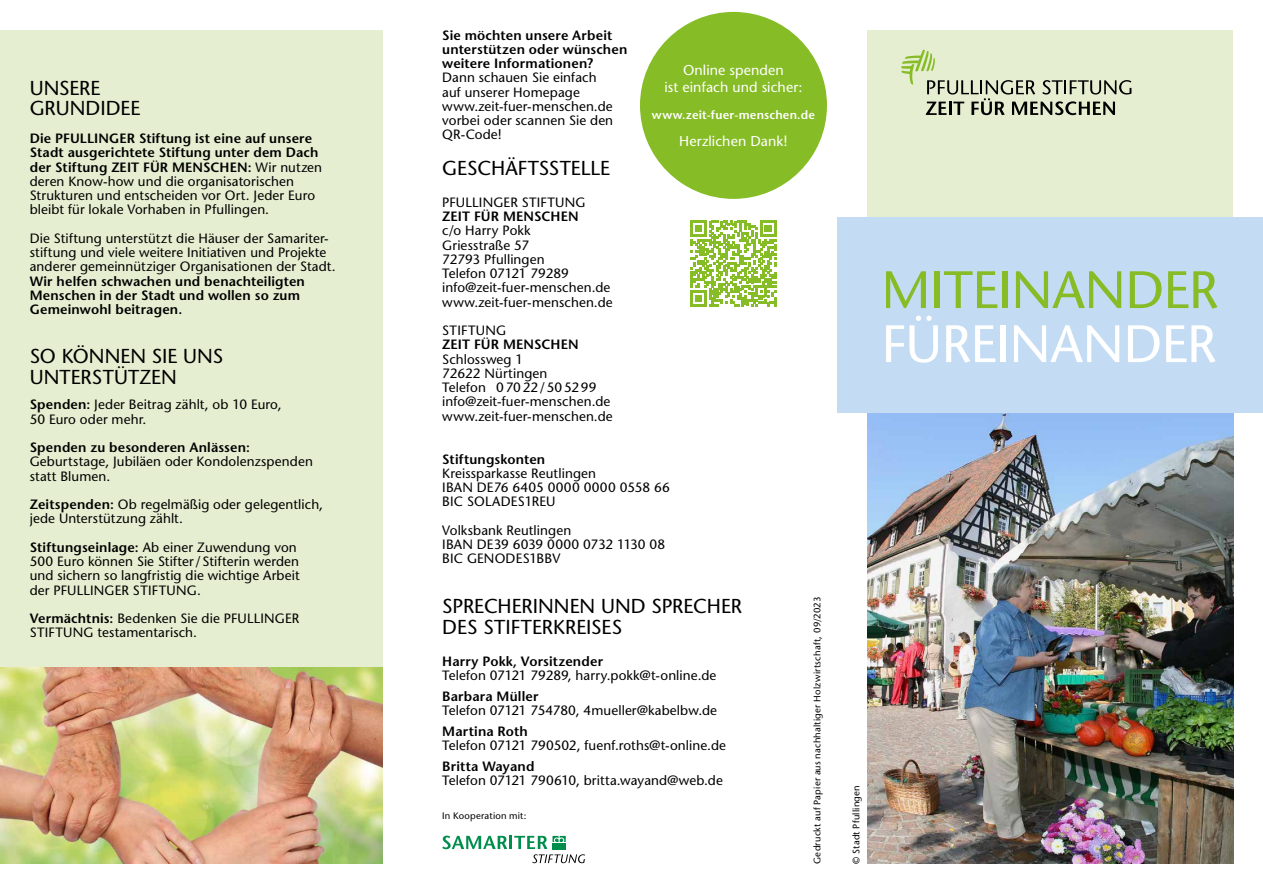
<style>
.page{position:relative;width:1263px;height:893px;background:#fff}
.page>*{position:absolute;margin:0;border:0;box-sizing:border-box;transform-origin:0 0}
.t1{font:500 52.5px "Stone Sans Std";letter-spacing:-.005em;color:#86bc25}
.t2{font:500 52.5px "Stone Sans Std";letter-spacing:-.005em;color:#fff}
.t3{font:500 20.1px/21px "Stone Sans Std";color:#000}
.t4{font:500 14.25px/16.5px "Stone Sans Std";letter-spacing:.005em;color:#fff;text-align:center}
.t5{font:500 13.5px/14.2px "Stone Sans Std";letter-spacing:.01em;color:#000}
.t6{font:600 13.5px/14.2px "Stone Sans Std";letter-spacing:.01em;color:#000}
.t7{font:600 12px "Stone Sans Std";letter-spacing:.02em;color:#fff}
.t8{font:500 9.45px "Stone Sans Std";letter-spacing:.02em;color:#000}
.s1{font-weight:600}
</style>
<div class="page">
<div style="left:867px;top:30px;width:366px;height:833px;background:#e5eed0"></div>
<img style="left:867px;top:413px;width:366px;height:450px">
<div style="left:838px;top:217px;width:425px;height:196px;background:#c3dcf4"></div>
<svg style="left:901px;top:50px;width:230px;height:65px"></svg>
<div style="left:0;top:30px;width:383px;height:833px;background:#e5eed0"></div>
<img style="left:0;top:668px;width:383px;height:195px">
<svg style="left:442px;top:836px;width:143px;height:27px"></svg>
<div style="left:640px;top:12px;width:187px;height:187px;background:#86bc25;border-radius:50%"></div>
<svg style="left:690px;top:221px;width:86px;height:85px"></svg>
<h2 class="t3" style="left:30px;top:77px;width:112px">UNSERE<br>GRUNDIDEE</h2>
<p class="t5" style="left:30px;top:131px;width:294px"><span class="s1">Die PFULLINGER Stiftung ist eine auf unsere Stadt ausgerichtete Stiftung unter dem Dach der Stiftung ZEIT FÜR MENSCHEN:</span> Wir nutzen deren Know-how und die organisatorischen Strukturen und entscheiden vor Ort. Jeder Euro bleibt für lokale Vorhaben in Pfullingen.</p>
<p class="t5" style="left:30px;top:231px;width:307px">Die Stiftung unterstützt die Häuser der Samariter&shy;stiftung und viele weitere Initiativen und Projekte anderer gemeinnütziger Organisationen der Stadt.</p>
<p class="t6" style="left:30px;top:274px;width:277px">Wir helfen schwachen und benachteiligten<br>Menschen in der Stadt und wollen so zum<br>Gemeinwohl beitragen.</p>
<h2 class="t3" style="left:30px;top:346px;width:195px">SO KÖNNEN SIE UNS<br>UNTERSTÜTZEN</h2>
<p class="t5" style="left:30px;top:397px;width:253px"><span class="s1">Spenden:</span> Jeder Beitrag zählt, ob 10 Euro,<br>50 Euro oder mehr.</p>
<p class="t6" style="left:30px;top:440px;width:222px">Spenden zu besonderen Anlässen:</p>
<p class="t5" style="left:30px;top:454px;width:285px">Geburtstage, Jubiläen oder Kondolenzspenden statt Blumen.</p>
<p class="t5" style="left:30px;top:497px;width:295px"><span class="s1">Zeitspenden:</span> Ob regelmäßig oder gelegentlich, jede Unterstützung zählt.</p>
<p class="t5" style="left:30px;top:540px;width:271px"><span class="s1">Stiftungseinlage:</span> Ab einer Zuwendung von 500 Euro können Sie Stifter/Stifterin werden und sichern so langfristig die wichtige Arbeit der PFULLINGER STIFTUNG.</p>
<p class="t5" style="left:30px;top:611px;width:271px"><span class="s1">Vermächtnis:</span> Bedenken Sie die PFULLINGER<br>STIFTUNG testamentarisch.</p>
<p class="t6" style="left:442px;top:28px;width:187px">Sie möchten unsere Arbeit unterstützen oder wünschen weitere Informationen?</p>
<p class="t5" style="left:442px;top:71px;width:172px">Dann schauen Sie einfach auf unserer Homepage www.zeit-fuer-menschen.de vorbei oder scannen Sie den<br>QR-Code!</p>
<h2 class="t3" style="left:442px;top:157px;width:169px">GESCHÄFTSSTELLE</h2>
<p class="t5" style="left:442px;top:195px;width:145px">PFULLINGER STIFTUNG</p>
<p class="t6" style="left:442px;top:209px;width:138px">ZEIT FÜR MENSCHEN</p>
<p class="t5" style="left:442px;top:224px;width:172px">c/o Harry Pokk<br>Griesstraße 57<br>72793 Pfullingen<br>Telefon 07121 79289 info@zeit-fuer-menschen.de www.zeit-fuer-menschen.de</p>
<p class="t5" style="left:442px;top:323px;width:65px">STIFTUNG</p>
<p class="t6" style="left:442px;top:338px;width:138px">ZEIT FÜR MENSCHEN</p>
<p class="t5" style="left:442px;top:352px;width:172px">Schlossweg 1<br>72622 Nürtingen<br>Telefon 07022/505299 info@zeit-fuer-menschen.de www.zeit-fuer-menschen.de</p>
<p class="t6" style="left:442px;top:452px;width:105px">Stiftungskonten</p>
<p class="t5" style="left:442px;top:466px;width:229px">Kreissparkasse Reutlingen<br>IBAN DE76 6405 0000 0000 0558 66<br>BIC SOLADES1REU</p>
<p class="t5" style="left:442px;top:523px;width:225px">Volksbank Reutlingen<br>IBAN DE39 6039 0000 0732 1130 08<br>BIC GENODES1BBV</p>
<h2 class="t3" style="left:442px;top:595px;width:301px">SPRECHERINNEN UND SPRECHER<br>DES STIFTERKREISES</h2>
<p class="t6" style="left:442px;top:654px;width:162px">Harry Pokk, Vorsitzender</p>
<p class="t5" style="left:442px;top:668px;width:276px">Telefon 07121 79289, harry.pokk@t-online.de</p>
<p class="t6" style="left:442px;top:689px;width:98px">Barbara Müller</p>
<p class="t5" style="left:442px;top:703px;width:276px">Telefon 07121 754780, 4mueller@kabelbw.de</p>
<p class="t6" style="left:442px;top:724px;width:87px">Martina Roth</p>
<p class="t5" style="left:442px;top:738px;width:285px">Telefon 07121 790502, fuenf.roths@t-online.de</p>
<p class="t6" style="left:442px;top:759px;width:94px">Britta Wayand</p>
<p class="t5" style="left:442px;top:773px;width:282px">Telefon 07121 790610, britta.wayand@web.de</p>
<p class="t8" style="left:442px;top:810px;width:86px">In Kooperation mit:</p>
<p class="t4" style="left:664px;top:62px;width:140px">Online spenden<br>ist einfach und sicher:</p>
<p class="t7" style="left:652px;top:107px;width:165px">www.zeit-fuer-menschen.de</p>
<p class="t4" style="left:679px;top:133px;width:110px">Herzlichen Dank!</p>
<p class="t8" style="left:811px;top:864px;width:268px;rotate:-90deg">Gedruckt auf Papier aus nachhaltiger Holzwirtschaft, 09/2023</p>
<h1 class="t1" style="left:882px;top:259px;width:338px">MITEINANDER</h1>
<h1 class="t2" style="left:882px;top:313px;width:336px">FÜREINANDER</h1>
<p class="t8" style="left:850px;top:864px;width:80px;rotate:-90deg">© Stadt Pfullingen</p>
</div>
